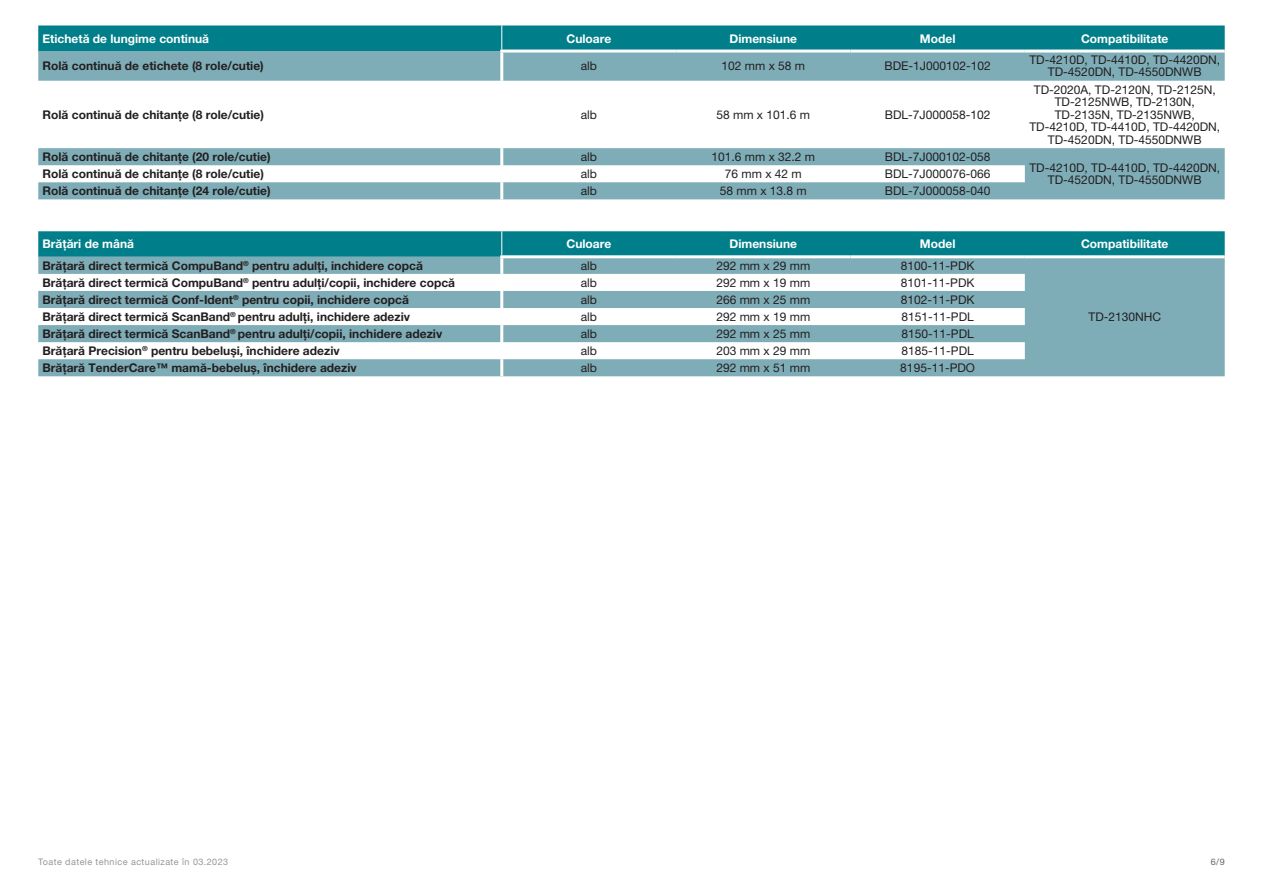
<style>
.page{position:relative;width:1263px;height:893px;background:#fff}
.page>*{position:absolute;margin:0;border:0;box-sizing:border-box;transform-origin:0 0}
.kolumna_specyfikacje{font:700 12px "Helvetica Neue LT Pro";color:#231f20}
.treść_tabeli{font:12px/12.6px "Helvetica Neue LT Pro";color:#231f20;text-align:center}
.nagłówek_tabeli{font:700 12px "Helvetica Neue LT Pro";color:#fff}
.t1{font:9px "Helvetica Neue LT Pro";letter-spacing:.05em;color:#939598}
.t2{font:9px "Helvetica Neue LT Pro";color:#636366}
</style>
<div class="page">
<svg style="left:38px;top:257px;width:1187px;height:119px;fill:#7eadb7"></svg>
<div style="left:38px;top:231px;width:1187px;height:26px;background:#007e89"></div>
<hr style="left:500px;top:255px;width:176px;height:3px;background:#fff">
<hr style="left:500px;top:258px;width:3px;height:16px;background:#fff">
<hr style="left:676px;top:255px;width:174px;height:3px;background:#fff">
<hr style="left:850px;top:255px;width:175px;height:3px;background:#fff">
<hr style="left:1025px;top:255px;width:200px;height:3px;background:#fff">
<hr style="left:500px;top:274px;width:3px;height:17px;background:#fff">
<hr style="left:500px;top:291px;width:3px;height:17px;background:#fff">
<hr style="left:500px;top:308px;width:3px;height:17px;background:#fff">
<hr style="left:500px;top:325px;width:3px;height:17px;background:#fff">
<hr style="left:500px;top:342px;width:3px;height:17px;background:#fff">
<hr style="left:500px;top:359px;width:3px;height:17px;background:#fff">
<svg style="left:38px;top:148px;width:1187px;height:51px;fill:#7eadb7"></svg>
<svg style="left:38px;top:26px;width:1187px;height:55px;background:#4698a3"></svg>
<hr style="left:500px;top:50px;width:176px;height:3px;background:#fff">
<hr style="left:500px;top:53px;width:3px;height:28px;background:#fff">
<hr style="left:676px;top:50px;width:174px;height:3px;background:#fff">
<hr style="left:850px;top:50px;width:175px;height:3px;background:#fff">
<hr style="left:1025px;top:50px;width:200px;height:3px;background:#fff">
<hr style="left:500px;top:148px;width:3px;height:17px;background:#fff">
<hr style="left:500px;top:165px;width:3px;height:17px;background:#fff">
<hr style="left:500px;top:182px;width:3px;height:17px;background:#fff">
<p class="nagłówek_tabeli" style="left:43px;top:31px;width:168px">Etichetă de lungime continuă</p>
<p class="nagłówek_tabeli" style="left:566px;top:31px;width:46px">Culoare</p>
<p class="nagłówek_tabeli" style="left:729px;top:31px;width:69px">Dimensiune</p>
<p class="nagłówek_tabeli" style="left:920px;top:31px;width:37px">Model</p>
<p class="nagłówek_tabeli" style="left:1081px;top:31px;width:89px">Compatibilitate</p>
<p class="kolumna_specyfikacje" style="left:43px;top:58px;width:223px">Rolă continuă de etichete (8 role/cutie)</p>
<p class="treść_tabeli" style="left:581px;top:59px;width:18px">alb</p>
<p class="treść_tabeli" style="left:721px;top:59px;width:85px">102 mm x 58 m</p>
<p class="treść_tabeli" style="left:884px;top:59px;width:108px">BDE-1J000102-102</p>
<p class="treść_tabeli" style="left:1029px;top:53px;width:192px">TD-4210D, TD‑4410D, TD‑4420DN,<br>TD‑4520DN, TD‑4550DNWB</p>
<p class="kolumna_specyfikacje" style="left:43px;top:107px;width:223px">Rolă continuă de chitanțe (8 role/cutie)</p>
<p class="treść_tabeli" style="left:581px;top:108px;width:18px">alb</p>
<p class="treść_tabeli" style="left:716px;top:108px;width:95px">58 mm x 101.6 m</p>
<p class="treść_tabeli" style="left:885px;top:108px;width:107px">BDL-7J000058-102</p>
<p class="treść_tabeli" style="left:1029px;top:83px;width:192px">TD‑2020A, TD‑2120N, TD‑2125N,<br>TD‑2125NWB, TD‑2130N,<br>TD‑2135N, TD‑2135NWB,<br>TD‑4210D, TD‑4410D, TD‑4420DN,<br>TD‑4520DN, TD‑4550DNWB</p>
<p class="kolumna_specyfikacje" style="left:43px;top:149px;width:230px">Rolă continuă de chitanțe (20 role/cutie)</p>
<p class="treść_tabeli" style="left:581px;top:150px;width:18px">alb</p>
<p class="treść_tabeli" style="left:711px;top:150px;width:105px">101.6 mm x 32.2 m</p>
<p class="treść_tabeli" style="left:885px;top:150px;width:107px">BDL-7J000102-058</p>
<p class="kolumna_specyfikacje" style="left:43px;top:166px;width:223px">Rolă continuă de chitanțe (8 role/cutie)</p>
<p class="treść_tabeli" style="left:581px;top:167px;width:18px">alb</p>
<p class="treść_tabeli" style="left:725px;top:167px;width:78px">76 mm x 42 m</p>
<p class="treść_tabeli" style="left:885px;top:167px;width:107px">BDL-7J000076-066</p>
<p class="kolumna_specyfikacje" style="left:43px;top:183px;width:230px">Rolă continuă de chitanțe (24 role/cutie)</p>
<p class="treść_tabeli" style="left:581px;top:184px;width:18px">alb</p>
<p class="treść_tabeli" style="left:720px;top:184px;width:88px">58 mm x 13.8 m</p>
<p class="treść_tabeli" style="left:885px;top:184px;width:107px">BDL-7J000058-040</p>
<p class="treść_tabeli" style="left:1029px;top:161px;width:192px">TD-4210D, TD‑4410D, TD‑4420DN,<br>TD‑4520DN, TD‑4550DNWB</p>
<p class="nagłówek_tabeli" style="left:43px;top:237px;width:93px">Brățări de mână</p>
<p class="nagłówek_tabeli" style="left:566px;top:237px;width:46px">Culoare</p>
<p class="nagłówek_tabeli" style="left:729px;top:237px;width:69px">Dimensiune</p>
<p class="nagłówek_tabeli" style="left:920px;top:237px;width:37px">Model</p>
<p class="nagłówek_tabeli" style="left:1081px;top:237px;width:89px">Compatibilitate</p>
<p class="kolumna_specyfikacje" style="left:43px;top:258px;width:382px">Brățară direct termică CompuBand<sup>®</sup> pentru adulți, inchidere copcă</p>
<p class="treść_tabeli" style="left:581px;top:259px;width:18px">alb</p>
<p class="treść_tabeli" style="left:716px;top:259px;width:95px">292 mm x 29 mm</p>
<p class="treść_tabeli" style="left:901px;top:259px;width:75px">8100‑11‑PDK</p>
<p class="treść_tabeli" style="left:1088px;top:310px;width:74px">TD‑2130NHC</p>
<p class="kolumna_specyfikacje" style="left:43px;top:275px;width:414px">Brățară direct termică CompuBand<sup>®</sup> pentru adulți/copii, inchidere copcă</p>
<p class="treść_tabeli" style="left:581px;top:276px;width:18px">alb</p>
<p class="treść_tabeli" style="left:716px;top:276px;width:95px">292 mm x 19 mm</p>
<p class="treść_tabeli" style="left:901px;top:276px;width:75px">8101‑11‑PDK</p>
<p class="kolumna_specyfikacje" style="left:43px;top:292px;width:368px">Brățară direct termică Conf-Ident<sup>®</sup> pentru copii, inchidere copcă</p>
<p class="treść_tabeli" style="left:581px;top:293px;width:18px">alb</p>
<p class="treść_tabeli" style="left:716px;top:293px;width:95px">266 mm x 25 mm</p>
<p class="treść_tabeli" style="left:901px;top:293px;width:75px">8102‑11‑PDK</p>
<p class="kolumna_specyfikacje" style="left:43px;top:309px;width:369px">Brățară direct termică ScanBand<sup>®</sup> pentru adulți, inchidere adeziv</p>
<p class="treść_tabeli" style="left:581px;top:310px;width:18px">alb</p>
<p class="treść_tabeli" style="left:716px;top:310px;width:95px">292 mm x 19 mm</p>
<p class="treść_tabeli" style="left:901px;top:310px;width:74px">8151‑11‑PDL</p>
<p class="kolumna_specyfikacje" style="left:43px;top:326px;width:401px">Brățară direct termică ScanBand<sup>®</sup> pentru adulți/copii, inchidere adeziv</p>
<p class="treść_tabeli" style="left:581px;top:327px;width:18px">alb</p>
<p class="treść_tabeli" style="left:716px;top:327px;width:95px">292 mm x 25 mm</p>
<p class="treść_tabeli" style="left:901px;top:327px;width:74px">8150‑11‑PDL</p>
<p class="kolumna_specyfikacje" style="left:43px;top:343px;width:299px">Brățară Precision<sup>®</sup> pentru bebeluși, închidere adeziv</p>
<p class="treść_tabeli" style="left:581px;top:344px;width:18px">alb</p>
<p class="treść_tabeli" style="left:716px;top:344px;width:95px">203 mm x 29 mm</p>
<p class="treść_tabeli" style="left:901px;top:344px;width:74px">8185‑11‑PDL</p>
<p class="kolumna_specyfikacje" style="left:43px;top:360px;width:316px">Brățară TenderCare™ mamă-bebeluș, închidere adeziv</p>
<p class="treść_tabeli" style="left:581px;top:361px;width:18px">alb</p>
<p class="treść_tabeli" style="left:716px;top:361px;width:95px">292 mm x 51 mm</p>
<p class="treść_tabeli" style="left:900px;top:361px;width:76px">8195‑11‑PDO</p>
<p class="t1" style="left:38px;top:857px;width:191px">Toate datele tehnice actualizate în 03.2023</p>
<p class="t2" style="left:1211px;top:857px;width:15px">6/9</p>
</div>
